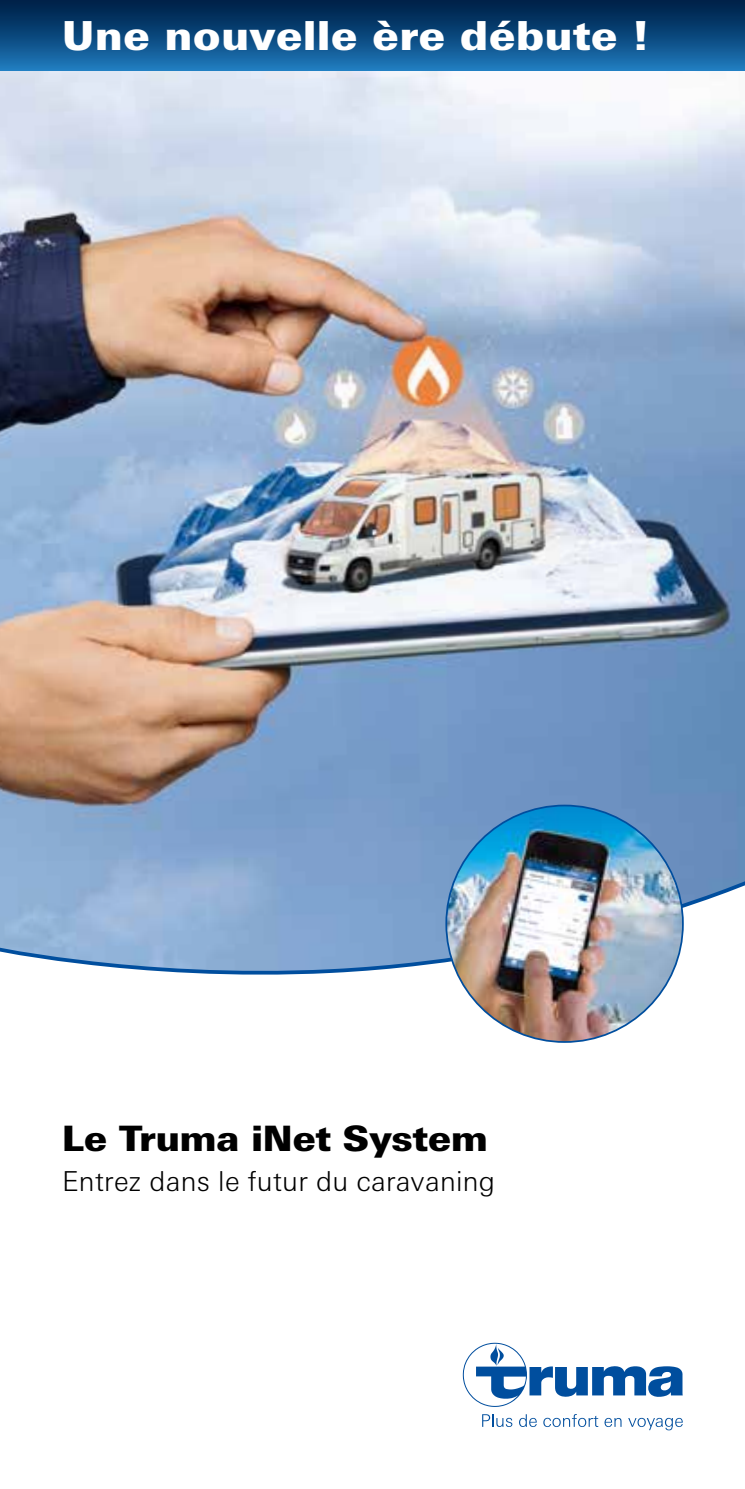
<style>
.page{position:relative;width:745px;height:1489px;background:#fff}
.page>*{position:absolute;margin:0;border:0;box-sizing:border-box;transform-origin:0 0}
.t1{font:900 40px "Univers Next W1 G";letter-spacing:.02em;color:#fff}
.t2{font:900 35px "Univers Next W1 G";color:#000}
.t3{font:300 27.5px "Univers Next W1 G";letter-spacing:.01em;color:#000}
</style>
<div class="page">
<img style="left:0;top:71px;width:744px;height:799px">
<svg style="left:0;top:870px;width:744px;height:561px"></svg>
<svg style="left:462px;top:1342px;width:220px;height:64px"></svg>
<svg style="left:482px;top:1413px;width:30px;height:13px"></svg>
<svg style="left:518px;top:1413px;width:18px;height:13px"></svg>
<svg style="left:543px;top:1413px;width:55px;height:13px"></svg>
<svg style="left:604px;top:1417px;width:17px;height:9px"></svg>
<svg style="left:627px;top:1417px;width:55px;height:13px"></svg>
<div style="left:0;top:0;width:744px;height:71px;background:linear-gradient(to bottom,#001b41,#1e7abd)"></div>
<img style="left:446px;top:805px;width:236px;height:236px;border-radius:118px">
<h1 class="t1" style="left:62px;top:11px;width:588px">Une nouvelle ère débute !</h1>
<p class="t2" style="left:62px;top:1117px;width:427px">Le Truma iNet System</p>
<p class="t3" style="left:62px;top:1165px;width:434px">Entrez dans le futur du caravaning</p>
</div>
